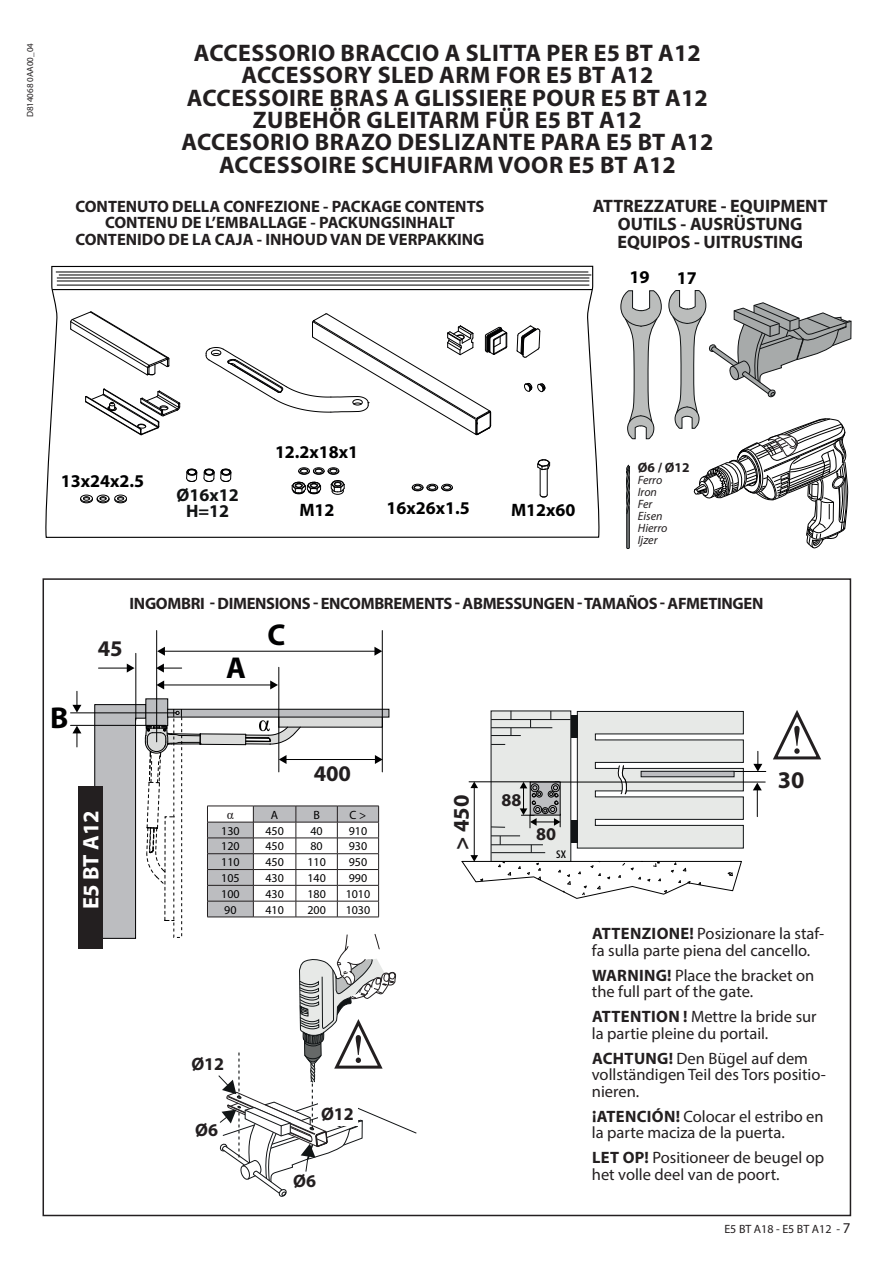
<style>
.page{position:relative;width:893px;height:1263px;background:#fff}
.page>*{position:absolute;margin:0;border:0;box-sizing:border-box;transform-origin:0 0}
.t1{font:700 30.3px "Myriad Pro";color:#000001}
.t2{font:700 24px/22.5px "Myriad Pro";letter-spacing:.02em;color:#231f20;text-align:center}
.t3{font:700 22.5px "Myriad Pro";color:#231f20}
.t4{font:700 22.5px "Myriad Pro";color:#fff}
.t5{font:700 18px/18px "Myriad Pro";color:#231f20;text-align:center}
.t6{font:700 18px "Myriad Pro";color:#000001}
.t7{font:700 18px/16.5px "Myriad Pro";color:#111314;text-align:center}
.t8{font:16.5px/16.5px "Myriad Pro";color:#231f20}
.t9{font:700 16.5px/16.5px "Myriad Pro";color:#231f20;text-align:center}
.t10{font:700 16.5px "Myriad Pro";letter-spacing:-.02em;color:#231f20}
.t11{font:condensed 15.6px "Myriad Pro";color:#000001}
.t12{font:700 13.5px "Myriad Pro";color:#231f20}
.t13{font:13.5px "Times New Roman";color:#231f20}
.t14{font:12px "Myriad Pro";color:#000001}
.t15{font:italic 12px/12px "Myriad Pro";color:#231f20}
.t16{font:12px "Myriad Pro";color:#231f20}
.t17{font:9px "Myriad Pro";color:#231f20}
.s1{font-weight:700}
.s2{font-size:15px}
</style>
<div class="page">
<hr style="left:164px;top:651px;width:212px;height:1px;background:#000001">
<svg style="left:374px;top:647px;width:8px;height:9px"></svg>
<svg style="left:157px;top:647px;width:8px;height:9px"></svg>
<hr style="left:163px;top:685px;width:108px;height:1px;background:#000001">
<svg style="left:270px;top:680px;width:8px;height:9px"></svg>
<svg style="left:157px;top:680px;width:7px;height:9px"></svg>
<div style="left:146px;top:699px;width:22px;height:27px;background:#bcbdc0"></div>
<svg style="left:72px;top:691px;width:9px;height:21px"></svg>
<svg style="left:72px;top:726px;width:9px;height:21px"></svg>
<hr style="left:71px;top:712px;width:105px;height:1px;background:#000001">
<hr style="left:71px;top:725px;width:95px;height:1px;background:#000001">
<hr style="left:278px;top:667px;width:1px;height:105px;background:#000001">
<hr style="left:382px;top:630px;width:1px;height:142px;background:#000001">
<svg style="left:157px;top:664px;width:25px;height:8px"></svg>
<hr style="left:98px;top:668px;width:30px;height:1px;background:#000001">
<svg style="left:127px;top:664px;width:8px;height:8px"></svg>
<hr style="left:135px;top:653px;width:1px;height:67px;background:#000001">
<hr style="left:156px;top:630px;width:1px;height:112px;background:#000001">
<svg style="left:753px;top:751px;width:9px;height:20px"></svg>
<svg style="left:753px;top:783px;width:9px;height:34px"></svg>
<hr style="left:722px;top:771px;width:44px;height:1px;background:#000">
<hr style="left:555px;top:782px;width:210px;height:1px;background:#000">
<svg style="left:461px;top:711px;width:283px;height:188px"></svg>
<div style="left:641px;top:771px;width:93px;height:6px;background:#bcbdc0"></div>
<div style="left:641px;top:771px;width:93px;height:6px;border:1px solid #111416"></div>
<div style="left:78px;top:786px;width:24px;height:163px;background:#231f20"></div>
<svg style="left:773px;top:710px;width:49px;height:50px"></svg>
<svg style="left:620px;top:290px;width:42px;height:149px"></svg>
<svg style="left:626px;top:465px;width:4px;height:84px"></svg>
<svg style="left:668px;top:290px;width:183px;height:258px"></svg>
<svg style="left:45px;top:265px;width:555px;height:273px"></svg>
<hr style="left:52px;top:289px;width:540px;height:1px;background:#000001">
<hr style="left:59px;top:275px;width:532px;height:1px;background:#000001">
<svg style="left:517px;top:325px;width:23px;height:33px"></svg>
<svg style="left:524px;top:383px;width:22px;height:9px"></svg>
<svg style="left:537px;top:459px;width:13px;height:38px"></svg>
<div style="left:442px;top:484px;width:10px;height:6px;border:1px solid #000001;border-radius:50%"></div>
<div style="left:412px;top:484px;width:11px;height:6px;border:1px solid #000001;border-radius:50%"></div>
<div style="left:427px;top:484px;width:11px;height:6px;border:1px solid #000001;border-radius:50%"></div>
<svg style="left:412px;top:485px;width:41px;height:6px"></svg>
<svg style="left:206px;top:313px;width:301px;height:122px"></svg>
<div style="left:80px;top:495px;width:13px;height:7px;border:1px solid #000001;border-radius:50%"></div>
<div style="left:97px;top:495px;width:12px;height:7px;border:1px solid #000001;border-radius:50%"></div>
<div style="left:115px;top:495px;width:12px;height:7px;border:1px solid #000001;border-radius:50%"></div>
<svg style="left:80px;top:496px;width:47px;height:7px"></svg>
<svg style="left:70px;top:311px;width:100px;height:64px"></svg>
<svg style="left:85px;top:389px;width:95px;height:46px"></svg>
<svg style="left:292px;top:468px;width:53px;height:27px"></svg>
<svg style="left:186px;top:469px;width:12px;height:13px"></svg>
<svg style="left:204px;top:469px;width:28px;height:13px"></svg>
<svg style="left:94px;top:704px;width:323px;height:493px"></svg>
<hr style="left:207px;top:917px;width:46px;height:1px;background:#231f20">
<hr style="left:253px;top:917px;width:43px;height:1px;background:#231f20">
<hr style="left:296px;top:917px;width:41px;height:1px;background:#231f20">
<hr style="left:337px;top:917px;width:42px;height:1px;background:#231f20">
<p class="t17" style="left:25px;top:117px;width:76px;rotate:-90deg">D814068 0AA00_04</p>
<h2 class="t2" style="left:181px;top:40px;width:533px">ACCESSORIO BRACCIO A SLITTA PER E5 BT A12<br>ACCESSORY SLED ARM FOR E5 BT A12<br>ACCESSOIRE BRAS A GLISSIERE POUR E5 BT A12<br>ZUBEHÖR GLEITARM FÜR E5 BT A12<br>ACCESORIO BRAZO DESLIZANTE PARA E5 BT A12<br>ACCESSOIRE SCHUIFARM VOOR E5 BT A12</h2>
<p class="t5" style="left:593px;top:196px;width:236px">ATTREZZATURE - EQUIPMENT<br>OUTILS - AUSRÜSTUNG<br>EQUIPOS - UITRUSTING</p>
<p class="t9" style="left:75px;top:197px;width:411px">CONTENUTO DELLA CONFEZIONE - PACKAGE CONTENTS<br>CONTENU DE L’EMBALLAGE - PACKUNGSINHALT<br>CONTENIDO DE LA CAJA - INHOUD VAN DE VERPAKKING</p>
<p class="t6" style="left:629px;top:266px;width:22px">19</p>
<p class="t6" style="left:677px;top:266px;width:21px">17</p>
<p class="t6" style="left:61px;top:469px;width:85px">13x24x2.5</p>
<p class="t7" style="left:177px;top:486px;width:64px">Ø16x12<br>H=12</p>
<p class="t6" style="left:275px;top:440px;width:85px">12.2x18x1</p>
<p class="t6" style="left:386px;top:497px;width:85px">16x26x1.5</p>
<p class="t6" style="left:299px;top:498px;width:37px">M12</p>
<p class="t6" style="left:511px;top:498px;width:66px">M12x60</p>
<p class="t12" style="left:638px;top:458px;width:53px">Ø6 / Ø12</p>
<p class="t15" style="left:638px;top:473px;width:31px">Ferro<br>Iron<br>Fer<br>Eisen<br>Hierro<br>Ijzer</p>
<h1 class="t1" style="left:50px;top:698px;width:20px">B</h1>
<h3 class="t3" style="left:98px;top:634px;width:26px">45</h3>
<p class="t10" style="left:130px;top:593px;width:635px">INGOMBRI - DIMENSIONS - ENCOMBREMENTS - ABMESSUNGEN - TAMAÑOS - AFMETINGEN</p>
<h1 class="t1" style="left:226px;top:648px;width:21px">A</h1>
<h1 class="t1" style="left:267px;top:615px;width:20px">C</h1>
<h3 class="t4" style="left:76px;top:909px;width:100px;rotate:-90deg">E5 BT A12</h3>
<h3 class="t3" style="left:314px;top:759px;width:39px">400</h3>
<p class="t13" style="left:227px;top:805px;width:9px">α</p>
<p class="t14" style="left:271px;top:807px;width:9px">A</p>
<p class="t14" style="left:313px;top:807px;width:8px">B</p>
<p class="t14" style="left:350px;top:807px;width:18px">C &gt;</p>
<p class="t14" style="left:221px;top:823px;width:20px">130</p>
<p class="t14" style="left:265px;top:823px;width:20px">450</p>
<p class="t14" style="left:310px;top:823px;width:14px">40</p>
<p class="t14" style="left:349px;top:823px;width:20px">910</p>
<p class="t14" style="left:221px;top:839px;width:20px">120</p>
<p class="t14" style="left:265px;top:839px;width:20px">450</p>
<p class="t14" style="left:310px;top:839px;width:14px">80</p>
<p class="t14" style="left:349px;top:839px;width:20px">930</p>
<p class="t14" style="left:221px;top:855px;width:20px">110</p>
<p class="t14" style="left:265px;top:855px;width:20px">450</p>
<p class="t14" style="left:307px;top:855px;width:20px">110</p>
<p class="t14" style="left:349px;top:855px;width:20px">950</p>
<p class="t14" style="left:221px;top:870px;width:20px">105</p>
<p class="t14" style="left:265px;top:870px;width:20px">430</p>
<p class="t14" style="left:307px;top:870px;width:20px">140</p>
<p class="t14" style="left:349px;top:870px;width:20px">990</p>
<p class="t14" style="left:221px;top:886px;width:20px">100</p>
<p class="t14" style="left:265px;top:886px;width:20px">430</p>
<p class="t14" style="left:307px;top:886px;width:20px">180</p>
<p class="t14" style="left:346px;top:886px;width:26px">1010</p>
<p class="t14" style="left:224px;top:902px;width:14px">90</p>
<p class="t14" style="left:265px;top:902px;width:20px">410</p>
<p class="t14" style="left:307px;top:902px;width:20px">200</p>
<p class="t14" style="left:346px;top:902px;width:26px">1030</p>
<p class="t5" style="left:191px;top:1055px;width:34px">Ø12</p>
<p class="t5" style="left:195px;top:1120px;width:24px">Ø6</p>
<p class="t5" style="left:321px;top:1104px;width:34px">Ø12</p>
<p class="t5" style="left:293px;top:1172px;width:24px">Ø6</p>
<h3 class="t3" style="left:446px;top:850px;width:57px;rotate:-90deg">&gt; 450</h3>
<p class="t5" style="left:501px;top:790px;width:21px">88</p>
<p class="t5" style="left:536px;top:824px;width:21px">80</p>
<p class="t11" style="left:556px;top:843px;width:11px">sx</p>
<h2 class="t2" style="left:778px;top:768px;width:28px">30</h2>
<p class="t8" style="left:592px;top:925px;width:234px"><span class="s1">ATTENZIONE!</span> Posizionare la staf&shy;fa sulla parte piena del cancello.</p>
<p class="t8" style="left:592px;top:967px;width:224px"><span class="s1">WARNING!</span> Place the bracket on the full part of the gate.</p>
<p class="t8" style="left:592px;top:1008px;width:226px"><span class="s1">ATTENTION !</span> Mettre la bride sur la partie pleine du portail.</p>
<p class="t8" style="left:592px;top:1050px;width:235px"><span class="s1">ACHTUNG!</span> Den Bügel auf dem vollständigen Teil des Tors positio&shy;nieren.</p>
<p class="t8" style="left:592px;top:1108px;width:233px"><span class="s1">¡ATENCIÓN!</span> Colocar el estribo en la parte maciza de la puerta.</p>
<p class="t8" style="left:592px;top:1149px;width:234px"><span class="s1">LET OP!</span> Positioneer de beugel op het volle deel van de poort.</p>
<p class="t16" style="left:724px;top:1221px;width:128px">E5 BT A18 - E5 BT A12 - <span class="s2">7</span></p>
</div>
